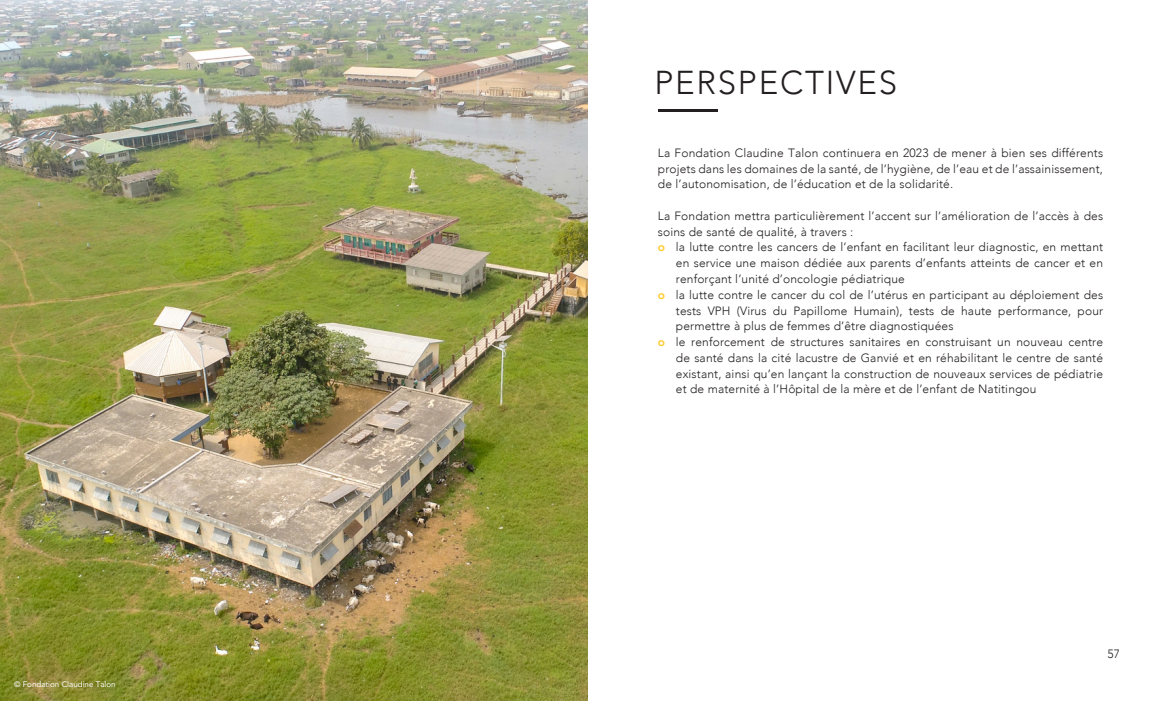
<style>
.page{position:relative;width:1174px;height:701px;background:#fff}
.page>*{position:absolute;margin:0;border:0;box-sizing:border-box;transform-origin:0 0}
.grand_titre{font:300 33px "Avenir";letter-spacing:.055em;color:#231f20}
.t1{font:300 12px/15.8px "Avenir";letter-spacing:.01em;color:#231f20;text-align:justify}
.t2{font:8px "Avenir";color:#fff}
.s1{font-weight:800;color:#fecb2f}
</style>
<div class="page">
<img style="left:0;top:0;width:587px;height:700px">
<hr style="left:658px;top:108px;width:59px;height:3px;background:#231f20">
<p class="t2" style="left:14px;top:677px;width:103px">© Fondation Claudine Talon</p>
<p class="grand_titre" style="left:654px;top:63px;width:244px">PERSPECTIVES</p>
<p class="t1" style="left:658px;top:145px;width:447px">La Fondation Claudine Talon continuera en 2023 de mener à bien ses différents projets dans les domaines de la santé, de l’hygiène, de l’eau et de l’assainissement, de l’autonomisation, de l’éducation et de la solidarité.</p>
<p class="t1" style="left:658px;top:208px;width:447px">La Fondation mettra particulièrement l’accent sur l’amélioration de l’accès à des soins de santé de qualité, à travers :</p>
<p class="t1" style="left:676px;top:239px;width:429px;text-indent:-18px"><span class="s1">o</span> la lutte contre les cancers de l’enfant en facilitant leur diagnostic, en mettant en service une maison dédiée aux parents d’enfants atteints de cancer et en renforçant l’unité d’oncologie pédiatrique</p>
<p class="t1" style="left:676px;top:286px;width:429px;text-indent:-18px"><span class="s1">o</span> la lutte contre le cancer du col de l’utérus en participant au déploiement des tests VPH (Virus du Papillome Humain), tests de haute performance, pour permettre à plus de femmes d’être diagnostiquées</p>
<p class="t1" style="left:676px;top:334px;width:429px;text-indent:-18px"><span class="s1">o</span> le renforcement de structures sanitaires en construisant un nouveau centre de santé dans la cité lacustre de Ganvié et en réhabilitant le centre de santé existant, ainsi qu’en lançant la construction de nouveaux services de pédiatrie et de maternité à l’Hôpital de la mère et de l’enfant de Natitingou</p>
<p class="t1" style="left:1107px;top:646px;width:14px">57</p>
</div>
